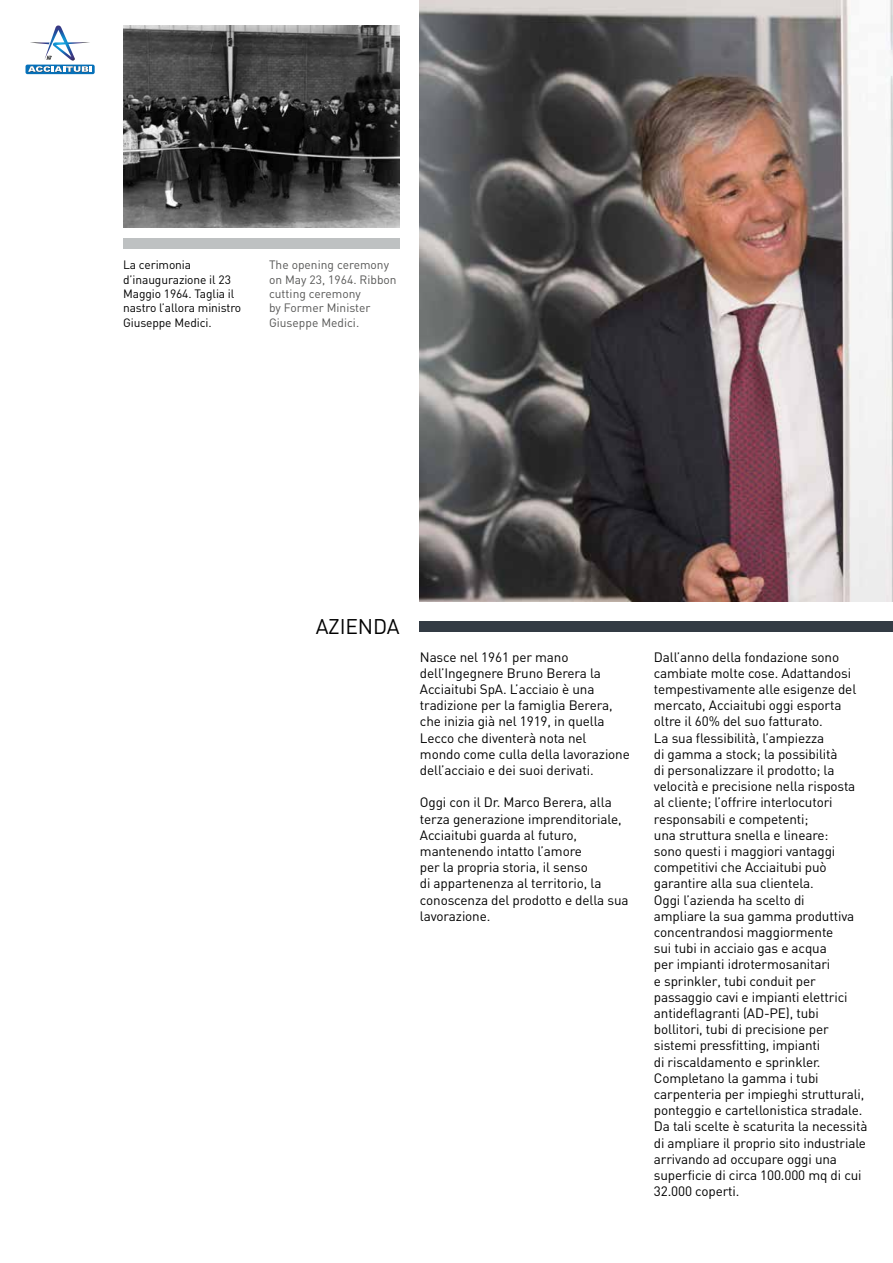
<style>
.page{position:relative;width:893px;height:1263px;background:#fff}
.page>*{position:absolute;margin:0;border:0;box-sizing:border-box;transform-origin:0 0}
.t1{font:21px "DIN";letter-spacing:-.01em;color:#000}
.t2{font:13.5px/16.2px "DIN";letter-spacing:-.01em;color:#000}
.t3{font:12px/14.4px "DIN";letter-spacing:-.01em;color:#000}
.t4{font:12px/14.4px "DIN";color:#575756}
</style>
<div class="page">
<div style="left:123px;top:238px;width:277px;height:11px;background:#bec1c2"></div>
<img style="left:123px;top:26px;width:277px;height:201px">
<svg style="left:26px;top:65px;width:69px;height:9px"></svg>
<svg style="left:28px;top:26px;width:64px;height:46px"></svg>
<div style="left:420px;top:621px;width:473px;height:10px;background:#333b44"></div>
<img style="left:420px;top:0;width:473px;height:602px">
<p class="t3" style="left:123px;top:257px;width:120px">La cerimonia d’inaugurazione il 23<br>Maggio 1964. Taglia il nastro l’allora ministro<br>Giuseppe Medici.</p>
<p class="t4" style="left:269px;top:257px;width:129px">The opening ceremony on May 23, 1964. Ribbon cutting ceremony<br>by Former Minister<br>Giuseppe Medici.</p>
<h1 class="t1" style="left:316px;top:614px;width:85px">AZIENDA</h1>
<p class="t2" style="left:420px;top:648px;width:211px">Nasce nel 1961 per mano dell’Ingegnere Bruno Berera la<br>Acciaitubi SpA. L’acciaio è una tradizione per la famiglia Berera, che inizia già nel 1919, in quella<br>Lecco che diventerà nota nel mondo come culla della lavorazione dell’acciaio e dei suoi derivati.</p>
<p class="t2" style="left:420px;top:794px;width:210px">Oggi con il Dr. Marco Berera, alla terza generazione imprenditoriale,<br>Acciaitubi guarda al futuro, mantenendo intatto l’amore<br>per la propria storia, il senso<br>di appartenenza al territorio, la conoscenza del prodotto e della sua lavorazione.</p>
<p class="t2" style="left:654px;top:648px;width:215px">Dall’anno della fondazione sono cambiate molte cose. Adattandosi tempestivamente alle esigenze del mercato, Acciaitubi oggi esporta oltre il 60% del suo fatturato.<br>La sua flessibilità, l’ampiezza<br>di gamma a stock; la possibilità<br>di personalizzare il prodotto; la velocità e precisione nella risposta al cliente; l’offrire interlocutori responsabili e competenti;<br>una struttura snella e lineare:<br>sono questi i maggiori vantaggi competitivi che Acciaitubi può garantire alla sua clientela.<br>Oggi l’azienda ha scelto di<br>ampliare la sua gamma produttiva concentrandosi maggiormente<br>sui tubi in acciaio gas e acqua<br>per impianti idrotermosanitari<br>e sprinkler, tubi conduit per passaggio cavi e impianti elettrici antideflagranti (AD-PE), tubi bollitori, tubi di precisione per sistemi pressfitting, impianti<br>di riscaldamento e sprinkler.<br>Completano la gamma i tubi carpenteria per impieghi strutturali, ponteggio e cartellonistica stradale.<br>Da tali scelte è scaturita la necessità di ampliare il proprio sito industriale arrivando ad occupare oggi una superficie di circa 100.000 mq di cui<br>32.000 coperti.</p>
</div>
